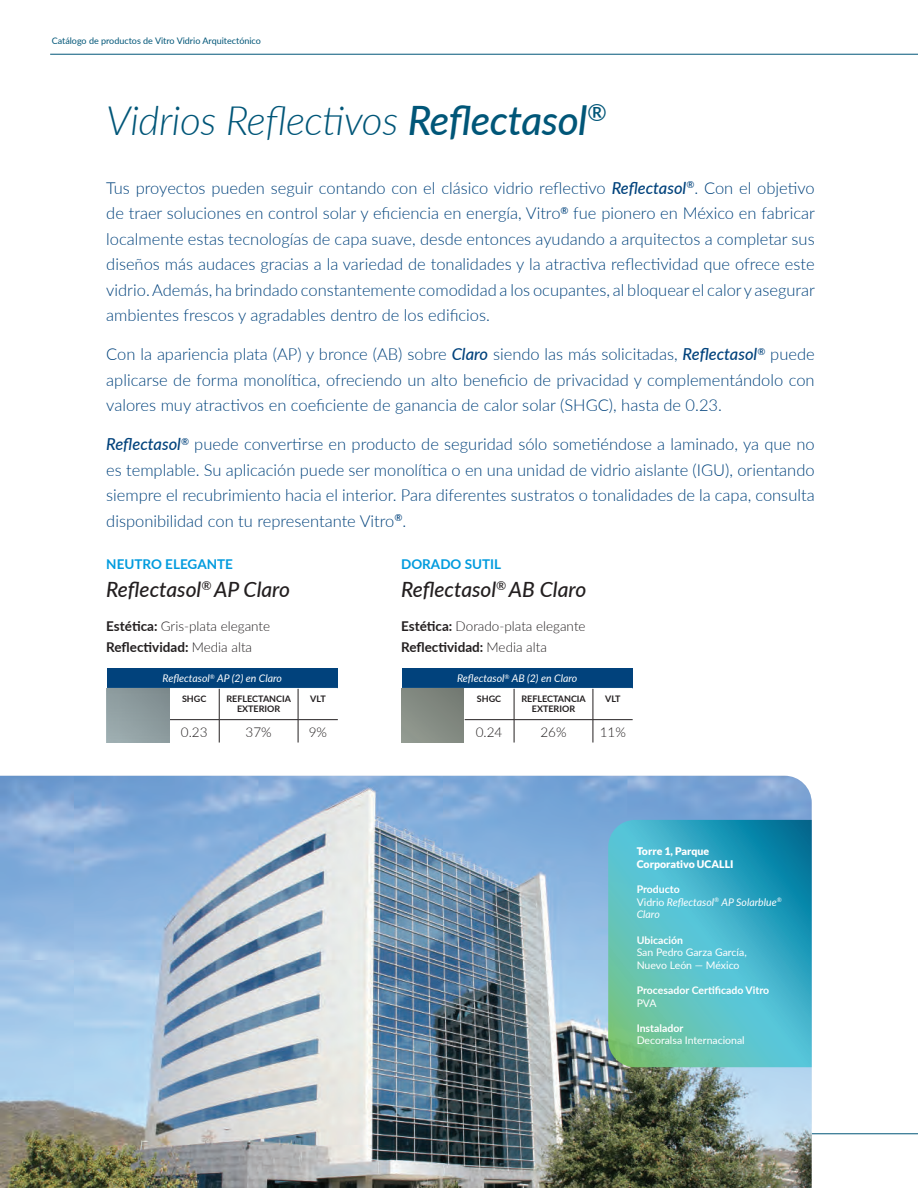
<style>
.page{position:relative;width:918px;height:1188px;background:#fff}
.page>*{position:absolute;margin:0;border:0;box-sizing:border-box;transform-origin:0 0}
.t1{font:italic 300 40.5px "Lato";letter-spacing:-.01em;color:#005678}
.t2{font:italic 500 21px "Lato";color:#231f20}
.t3{font:300 16.5px/25.5px "Lato";color:#01427c;text-align:justify}
.t4{font:300 13.5px/21px "Lato";color:#231f20}
.t5{font:700 13.5px "Lato";color:#009bde}
.t6{font:italic 10.5px/12.6px "Lato";color:#fff}
.t7{font:10.5px/12.6px "Lato";color:#fff}
.t8{font:700 10.5px "Lato";color:#fff}
.t9{font:900 10.5px/12.6px "Lato";color:#fff}
.t10{font:700 9px/10.8px "Lato";color:#231f20;text-align:center}
.t11{font:9px "Lato";color:#005678}
.s1{font-weight:500}
.s2{font-weight:500;font-style:italic}
.s3{font-weight:700}
.s4{font-weight:700;font-style:normal}
.s5{font-style:normal}
</style>
<div class="page">
<hr style="left:52px;top:1134px;width:866px;height:1px;background:#005678">
<hr style="left:50px;top:54px;width:868px;height:1px;background:#005678">
<img style="left:0;top:776px;width:812px;height:412px">
<svg style="left:608px;top:820px;width:204px;height:247px"></svg>
<div style="left:107px;top:668px;width:231px;height:20px;background:#01427c"></div>
<svg style="left:169px;top:688px;width:169px;height:55px"></svg>
<div style="left:402px;top:668px;width:231px;height:20px;background:#01427c"></div>
<svg style="left:464px;top:688px;width:169px;height:55px"></svg>
<p class="t11" style="left:52px;top:35px;width:211px">Catálogo de productos de Vitro Vidrio Arquitectónico</p>
<h1 class="t1" style="left:106px;top:92px;width:502px">Vidrios Reflectivos <span class="s1">Reflectasol</span><sup>®</sup></h1>
<p class="t3" style="left:106px;top:175px;width:710px">Tus proyectos pueden seguir contando con el clásico vidrio reflectivo <span class="s2">Reflectasol</span><sup>®</sup>. Con el objetivo de traer soluciones en control solar y eficiencia en energía, Vitro<sup>®</sup> fue pionero en México en fabricar localmente estas tecnologías de capa suave, desde entonces ayudando a arquitectos a completar sus diseños más audaces gracias a la variedad de tonalidades y la atractiva reflectividad que ofrece este vidrio. Además, ha brindado constantemente comodidad a los ocupantes, al bloquear el calor y asegurar ambientes frescos y agradables dentro de los edificios.</p>
<p class="t3" style="left:106px;top:341px;width:710px">Con la apariencia plata (AP) y bronce (AB) sobre <span class="s2">Claro</span> siendo las más solicitadas, <span class="s2">Reflectasol</span><sup>®</sup> puede aplicarse de forma monolítica, ofreciendo un alto beneficio de privacidad y complementándolo con valores muy atractivos en coeficiente de ganancia de calor solar (SHGC), hasta de 0.23.</p>
<p class="t3" style="left:106px;top:431px;width:710px"><span class="s2">Reflectasol</span><sup>®</sup> puede convertirse en producto de seguridad sólo sometiéndose a laminado, ya que no es templable. Su aplicación puede ser monolítica o en una unidad de vidrio aislante (IGU), orientando siempre el recubrimiento hacia el interior. Para diferentes sustratos o tonalidades de la capa, consulta disponibilidad con tu representante Vitro<sup>®</sup>.</p>
<p class="t5" style="left:106px;top:554px;width:128px">NEUTRO ELEGANTE</p>
<p class="t2" style="left:106px;top:574px;width:185px">Reflectasol<sup>®</sup> AP Claro</p>
<p class="t4" style="left:106px;top:615px;width:165px"><span class="s3">Estética:</span> Gris-plata elegante<br><span class="s3">Reflectividad:</span> Media alta</p>
<p class="t6" style="left:163px;top:672px;width:121px">Reflectasol<sup>®</sup> AP (2) en Claro</p>
<p class="t10" style="left:182px;top:693px;width:26px">SHGC</p>
<p class="t10" style="left:227px;top:693px;width:66px">REFLECTANCIA<br>EXTERIOR</p>
<p class="t10" style="left:310px;top:693px;width:17px">VLT</p>
<p class="t4" style="left:181px;top:721px;width:28px">0.23</p>
<p class="t4" style="left:246px;top:721px;width:28px">37%</p>
<p class="t4" style="left:309px;top:721px;width:20px">9%</p>
<p class="t5" style="left:401px;top:554px;width:102px">DORADO SUTIL</p>
<p class="t2" style="left:401px;top:574px;width:187px">Reflectasol<sup>®</sup> AB Claro</p>
<p class="t4" style="left:401px;top:615px;width:186px"><span class="s3">Estética:</span> Dorado-plata elegante<br><span class="s3">Reflectividad:</span> Media alta</p>
<p class="t6" style="left:457px;top:672px;width:122px">Reflectasol<sup>®</sup> AB (2) en Claro</p>
<p class="t10" style="left:477px;top:693px;width:26px">SHGC</p>
<p class="t10" style="left:521px;top:693px;width:66px">REFLECTANCIA<br>EXTERIOR</p>
<p class="t10" style="left:605px;top:693px;width:17px">VLT</p>
<p class="t4" style="left:476px;top:721px;width:28px">0.24</p>
<p class="t4" style="left:540px;top:721px;width:28px">26%</p>
<p class="t4" style="left:600px;top:721px;width:28px">11%</p>
<p class="t9" style="left:637px;top:845px;width:98px">Torre 1, Parque<br>Corporativo UCALLI</p>
<p class="t6" style="left:637px;top:883px;width:147px"><span class="s4">Producto<br></span><span class="s5">Vidrio</span> Reflectasol<sup>®</sup> AP Solarblue<sup>®<br></sup>Claro</p>
<p class="t8" style="left:637px;top:932px;width:48px">Ubicación</p>
<p class="t7" style="left:637px;top:946px;width:112px">San Pedro Garza García,<br>Nuevo León — México</p>
<p class="t8" style="left:637px;top:982px;width:134px">Procesador Certificado Vitro</p>
<p class="t7" style="left:637px;top:996px;width:21px">PVA</p>
<p class="t8" style="left:637px;top:1020px;width:48px">Instalador</p>
<p class="t7" style="left:637px;top:1034px;width:110px">Decoralsa Internacional</p>
</div>
